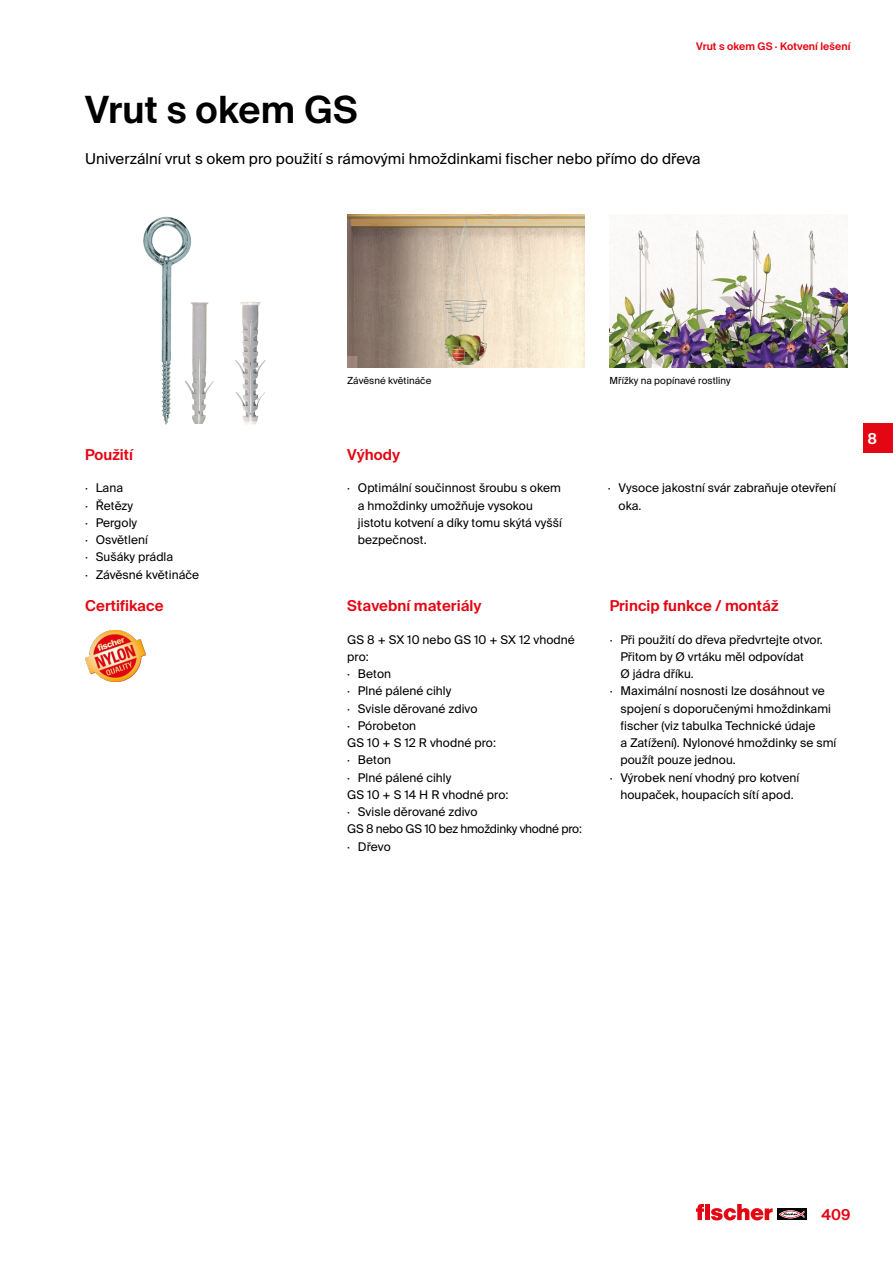
<style>
.page{position:relative;width:893px;height:1263px;background:#fff}
.page>*{position:absolute;margin:0;border:0;box-sizing:border-box;transform-origin:0 0}
.t1{font:600 37.5px "fischerstrong";letter-spacing:.005em;color:#000}
.t2{font:15px "fischerstrong";letter-spacing:.005em;color:#000}
.t3{font:600 15px "fischerstrong";letter-spacing:.005em;color:#e30613}
.t4{font:600 15px "fischerstrong";color:#fff}
.t5{font:12px/17.2px "fischerstrong";letter-spacing:.005em;color:#000}
.t6{font:600 10.5px "fischerstrong";letter-spacing:.005em;color:#e30613}
.t7{font:9.75px "fischerstrong";letter-spacing:.005em;color:#000}
</style>
<div class="page">
<svg style="left:777px;top:1208px;width:29px;height:12px"></svg>
<svg style="left:779px;top:1210px;width:25px;height:8px"></svg>
<svg style="left:696px;top:1204px;width:77px;height:16px"></svg>
<div style="left:863px;top:423px;width:30px;height:30px;background:#e30613"></div>
<img style="left:347px;top:215px;width:238px;height:153px">
<img style="left:143px;top:217px;width:23px;height:35px">
<img style="left:609px;top:215px;width:238px;height:153px">
<img style="left:85px;top:631px;width:60px;height:51px">
<h1 class="t1" style="left:85px;top:88px;width:274px">Vrut s okem GS</h1>
<p class="t6" style="left:696px;top:41px;width:156px">Vrut s okem GS · Kotvení lešení</p>
<p class="t2" style="left:85px;top:150px;width:617px">Univerzální vrut s okem pro použití s rámovými hmoždinkami fischer nebo přímo do dřeva</p>
<p class="t3" style="left:85px;top:446px;width:50px">Použití</p>
<p class="t5" style="left:85px;top:479px;width:116px">· Lana<br>· Řetězy<br>· Pergoly<br>· Osvětlení<br>· Sušáky prádla<br>· Závěsné květináče</p>
<p class="t3" style="left:85px;top:597px;width:80px">Certifikace</p>
<p class="t7" style="left:347px;top:375px;width:86px">Závěsné květináče</p>
<p class="t7" style="left:609px;top:375px;width:123px">Mřížky na popínavé rostliny</p>
<p class="t3" style="left:347px;top:446px;width:55px">Výhody</p>
<p class="t5" style="left:358px;top:479px;width:206px;text-indent:-11px">· Optimální součinnost šroubu s okem a hmoždinky umožňuje vysokou jistotu kotvení a díky tomu skýtá vyšší bezpečnost.</p>
<p class="t5" style="left:618px;top:479px;width:219px;text-indent:-11px">· Vysoce jakostní svár zabraňuje otevření oka.</p>
<p class="t3" style="left:347px;top:597px;width:136px">Stavební materiály</p>
<p class="t5" style="left:347px;top:631px;width:236px">GS 8 + SX 10 nebo GS 10 + SX 12 vhodné pro:<br>· Beton<br>· Plné pálené cihly<br>· Svisle děrované zdivo<br>· Pórobeton<br>GS 10 + S 12 R vhodné pro:<br>· Beton<br>· Plné pálené cihly<br>GS 10 + S 14 H R vhodné pro:<br>· Svisle děrované zdivo<br>GS 8 nebo GS 10 bez hmoždinky vhodné pro: · Dřevo</p>
<p class="t3" style="left:610px;top:597px;width:170px">Princip funkce / montáž</p>
<p class="t5" style="left:610px;top:631px;width:215px">· Při použití do dřeva předvrtejte otvor.</p>
<p class="t5" style="left:620px;top:648px;width:185px">Přitom by Ø vrtáku měl odpovídat</p>
<p class="t5" style="left:620px;top:665px;width:75px">Ø jádra dříku.</p>
<p class="t5" style="left:610px;top:683px;width:217px">· Maximální nosnosti lze dosáhnout ve</p>
<p class="t5" style="left:620px;top:700px;width:212px">spojení s doporučenými hmoždinkami</p>
<p class="t5" style="left:620px;top:717px;width:197px">fischer (viz tabulka Technické údaje</p>
<p class="t5" style="left:620px;top:734px;width:218px">a Zatížení). Nylonové hmoždinky se smí</p>
<p class="t5" style="left:620px;top:752px;width:117px">použít pouze jednou.</p>
<p class="t5" style="left:610px;top:769px;width:191px">· Výrobek není vhodný pro kotvení</p>
<p class="t5" style="left:620px;top:786px;width:175px">houpaček, houpacích sítí apod.</p>
<p class="t4" style="left:867px;top:430px;width:11px">8</p>
<p class="t3" style="left:821px;top:1206px;width:30px">409</p>
</div>
